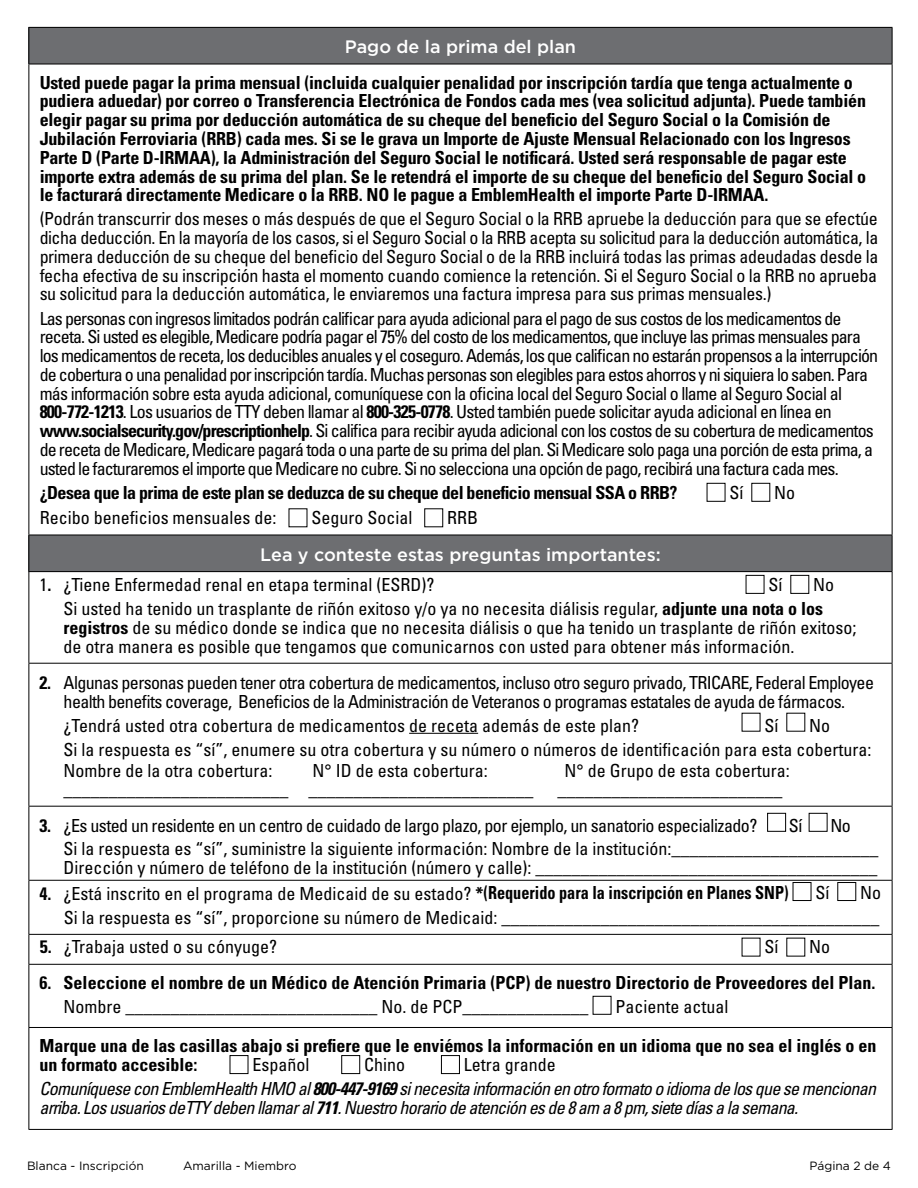
<style>
.page{position:relative;width:918px;height:1188px;background:#fff}
.page>*{position:absolute;margin:0;border:0;box-sizing:border-box;transform-origin:0 0}
.t1{font:condensed 18px/18.8px "Univers";letter-spacing:-.035em;color:#000;text-align:justify}
.t2{font:condensed 18px/24.2px "Univers";color:#000}
.t3{font:700 condensed 18px/18.8px "Univers";letter-spacing:-.01em;color:#000}
.t4{font:italic condensed 18px/24.2px "Univers";letter-spacing:-.04em;color:#000}
.t5{font:700 condensed 18px "Univers";letter-spacing:-.03em;color:#000}
.t6{font:500 18px "Gotham";color:#fff}
.t7{font:12px "Gotham";color:#000}
.s1{font-weight:700}
.s2{font-style:normal}
</style>
<div class="page">
<div style="left:29px;top:27px;width:863px;height:37px;background:#6d6e71"></div>
<div style="left:29px;top:535px;width:863px;height:37px;background:#6d6e71"></div>
<hr style="left:28px;top:27px;width:864px;height:1px;background:#000">
<hr style="left:28px;top:28px;width:1px;height:36px;background:#000">
<hr style="left:892px;top:28px;width:1px;height:36px;background:#000">
<hr style="left:28px;top:64px;width:864px;height:1px;background:#000">
<hr style="left:28px;top:64px;width:1px;height:471px;background:#000">
<hr style="left:892px;top:64px;width:1px;height:471px;background:#000">
<hr style="left:28px;top:535px;width:864px;height:1px;background:#000">
<hr style="left:28px;top:535px;width:1px;height:36px;background:#000">
<hr style="left:892px;top:535px;width:1px;height:36px;background:#000">
<hr style="left:28px;top:571px;width:864px;height:1px;background:#000">
<hr style="left:28px;top:572px;width:1px;height:91px;background:#000">
<hr style="left:892px;top:572px;width:1px;height:91px;background:#000">
<hr style="left:28px;top:663px;width:864px;height:1px;background:#000">
<hr style="left:28px;top:664px;width:1px;height:142px;background:#000">
<hr style="left:892px;top:664px;width:1px;height:142px;background:#000">
<hr style="left:28px;top:806px;width:864px;height:1px;background:#000">
<hr style="left:28px;top:807px;width:1px;height:73px;background:#000">
<hr style="left:892px;top:807px;width:1px;height:73px;background:#000">
<hr style="left:28px;top:880px;width:864px;height:1px;background:#000">
<hr style="left:28px;top:881px;width:1px;height:53px;background:#000">
<hr style="left:892px;top:881px;width:1px;height:53px;background:#000">
<hr style="left:28px;top:934px;width:864px;height:1px;background:#000">
<svg style="left:28px;top:935px;width:1px;height:29px"></svg>
<svg style="left:892px;top:935px;width:1px;height:29px"></svg>
<hr style="left:28px;top:964px;width:864px;height:1px;background:#000">
<hr style="left:28px;top:965px;width:1px;height:62px;background:#000">
<hr style="left:892px;top:965px;width:1px;height:62px;background:#000">
<hr style="left:28px;top:1027px;width:864px;height:1px;background:#000">
<hr style="left:28px;top:1028px;width:1px;height:101px;background:#000">
<hr style="left:892px;top:1028px;width:1px;height:101px;background:#000">
<hr style="left:28px;top:1129px;width:864px;height:1px;background:#000">
<svg style="left:288px;top:483px;width:522px;height:111px"></svg>
<svg style="left:229px;top:712px;width:628px;height:362px"></svg>
<p class="t6" style="left:345px;top:37px;width:233px">Pago de la prima del plan</p>
<p class="t3" style="left:40px;top:73px;width:828px">Usted puede pagar la prima mensual (incluida cualquier penalidad por inscripción tardía que tenga actualmente o pudiera aduedar) por correo o Transferencia Electrónica de Fondos cada mes (vea solicitud adjunta). Puede también elegir pagar su prima por deducción automática de su cheque del beneficio del Seguro Social o la Comisión de Jubilación Ferroviaria (RRB) cada mes. Si se le grava un Importe de Ajuste Mensual Relacionado con los Ingresos Parte D (Parte D-IRMAA), la Administración del Seguro Social le notificará. Usted será responsable de pagar este importe extra además de su prima del plan. Se le retendrá el importe de su cheque del beneficio del Seguro Social o le facturará directamente Medicare o la RRB. NO le pague a EmblemHealth el importe Parte D-IRMAA.</p>
<p class="t1" style="left:40px;top:209px;width:840px">(Podrán transcurrir dos meses o más después de que el Seguro Social o la RRB apruebe la deducción para que se efectúe dicha deducción. En la mayoría de los casos, si el Seguro Social o la RRB acepta su solicitud para la deducción automática, la primera deducción de su cheque del beneficio del Seguro Social o de la RRB incluirá todas las primas adeudadas desde la fecha efectiva de su inscripción hasta el momento cuando comience la retención. Si el Seguro Social o la RRB no aprueba su solicitud para la deducción automática, le enviaremos una factura impresa para sus primas mensuales.)</p>
<p class="t1" style="left:40px;top:308px;width:840px;text-align:left">Las personas con ingresos limitados podrán calificar para ayuda adicional para el pago de sus costos de los medicamentos de receta. Si usted es elegible, Medicare podría pagar el 75% del costo de los medicamentos, que incluye las primas mensuales para los medicamentos de receta, los deducibles anuales y el coseguro. Además, los que califican no estarán propensos a la interrupción de cobertura o una penalidad por inscripción tardía. Muchas personas son elegibles para estos ahorros y ni siquiera lo saben. Para más información sobre esta ayuda adicional, comuníquese con la oficina local del Seguro Social o llame al Seguro Social al <span class="s1">800-772-1213</span>. Los usuarios de TTY deben llamar al <span class="s1">800-325-0778</span>. Usted también puede solicitar ayuda adicional en línea en <span class="s1">www.socialsecurity.gov/prescriptionhelp</span>. Si califica para recibir ayuda adicional con los costos de su cobertura de medicamentos de receta de Medicare, Medicare pagará toda o una parte de su prima del plan. Si Medicare solo paga una porción de esta prima, a usted le facturaremos el importe que Medicare no cubre. Si no selecciona una opción de pago, recibirá una factura cada mes.</p>
<p class="t5" style="left:40px;top:481px;width:639px">¿Desea que la prima de este plan se deduzca de su cheque del beneficio mensual SSA o RRB?</p>
<p class="t1" style="left:729px;top:483px;width:16px">Sí</p>
<p class="t1" style="left:774px;top:483px;width:23px">No</p>
<p class="t2" style="left:40px;top:505px;width:238px">Recibo beneficios mensuales de:</p>
<p class="t2" style="left:311px;top:505px;width:102px">Seguro Social</p>
<p class="t1" style="left:447px;top:508px;width:33px">RRB</p>
<p class="t6" style="left:260px;top:544px;width:402px">Lea y conteste estas preguntas importantes:</p>
<p class="t2" style="left:40px;top:572px;width:396px">1<span class="s1">.</span> ¿Tiene Enfermedad renal en etapa terminal (ESRD)?</p>
<p class="t1" style="left:768px;top:575px;width:16px">Sí</p>
<p class="t2" style="left:64px;top:572px;width:772px;text-indent:750px">No<br>Si usted ha tenido un trasplante de riñón exitoso y/o ya no necesita diálisis regular, <span class="s1">adjunte una nota o los</span></p>
<p class="t2" style="left:64px;top:618px;width:794px;line-height:18.8px"><span class="s1">registros</span> de su médico donde se indica que no necesita diálisis o que ha tenido un trasplante de riñón exitoso; de otra manera es posible que tengamos que comunicarnos con usted para obtener más información.</p>
<p class="t1" style="left:40px;top:673px;width:836px;text-align:center"><span class="s1">2.</span> Algunas personas pueden tener otra cobertura de medicamentos, incluso otro seguro privado, TRICARE, Federal Employee health benefits coverage, Beneficios de la Administración de Veteranos o programas estatales de ayuda de fármacos.</p>
<p class="t2" style="left:64px;top:713px;width:577px">¿Tendrá usted otra cobertura de medicamentos de receta además de este plan?</p>
<p class="t1" style="left:764px;top:715px;width:16px">Sí</p>
<p class="t2" style="left:64px;top:713px;width:809px;text-indent:746px">No<br>Si la respuesta es “sí”, enumere su otra cobertura y su número o números de identificación para esta cobertura:</p>
<p class="t2" style="left:64px;top:758px;width:210px">Nombre de la otra cobertura:</p>
<p class="t2" style="left:313px;top:758px;width:177px">N° ID de esta cobertura:</p>
<p class="t2" style="left:565px;top:758px;width:227px">N° de Grupo de esta cobertura:</p>
<p class="t1" style="left:64px;top:779px;width:471px">_________________________ _________________________</p>
<p class="t1" style="left:558px;top:779px;width:226px">_________________________</p>
<p class="t1" style="left:40px;top:816px;width:719px"><span class="s1">3.</span> ¿Es usted un residente en un centro de cuidado de largo plazo, por ejemplo, un sanatorio especializado?</p>
<p class="t1" style="left:789px;top:816px;width:15px">Sí</p>
<p class="t2" style="left:64px;top:813px;width:816px;line-height:23.1px;text-indent:767px">No<br>Si la respuesta es “sí”, suministre la siguiente información: Nombre de la institución:_______________________</p>
<p class="t2" style="left:64px;top:855px;width:815px">Dirección y número de teléfono de la institución (número y calle): ______________________________________</p>
<p class="t2" style="left:40px;top:881px;width:750px"><span class="s1">4.</span> ¿Está inscrito en el programa de Medicaid de su estado? <span class="s1">*(Requerido para la inscripción en Planes SNP)</span></p>
<p class="t1" style="left:815px;top:883px;width:16px">Sí</p>
<p class="t2" style="left:64px;top:880px;width:819px;text-align:right">No<br>Si la respuesta es “sí”, proporcione su número de Medicaid: __________________________________________</p>
<p class="t2" style="left:40px;top:935px;width:239px"><span class="s1">5.</span> ¿Trabaja usted o su cónyuge?</p>
<p class="t1" style="left:764px;top:937px;width:16px">Sí</p>
<p class="t1" style="left:809px;top:937px;width:23px">No</p>
<p class="t3" style="left:40px;top:973px;width:837px">6. Seleccione el nombre de un Médico de Atención Primaria (PCP) de nuestro Directorio de Proveedores del Plan.</p>
<p class="t2" style="left:64px;top:994px;width:527px">Nombre ____________________________ No. de PCP______________</p>
<p class="t2" style="left:615px;top:994px;width:115px">Paciente actual</p>
<p class="t3" style="left:40px;top:1036px;width:838px">Marque una de las casillas abajo si prefiere que le enviémos la información en un idioma que no sea el inglés o en un formato accesible:</p>
<p class="t2" style="left:252px;top:1052px;width:58px">Español</p>
<p class="t1" style="left:364px;top:1055px;width:43px">Chino</p>
<p class="t4" style="left:40px;top:1052px;width:838px;text-indent:424px"><span class="s2">Letra grande<br></span>Comuníquese con EmblemHealth HMO al <span class="s1">800-447-9169</span> si necesita información en otro formato o idioma de los que se mencionan</p>
<p class="t4" style="left:40px;top:1095px;width:760px">arriba. Los usuarios de TTY deben llamar al <span class="s1">711</span>. Nuestro horario de atención es de 8 am a 8 pm, siete días a la semana.</p>
<p class="t7" style="left:27px;top:1159px;width:118px">Blanca - Inscripción</p>
<p class="t7" style="left:183px;top:1159px;width:115px">Amarilla - Miembro</p>
<p class="t7" style="left:809px;top:1159px;width:83px">Página 2 de 4</p>
</div>
